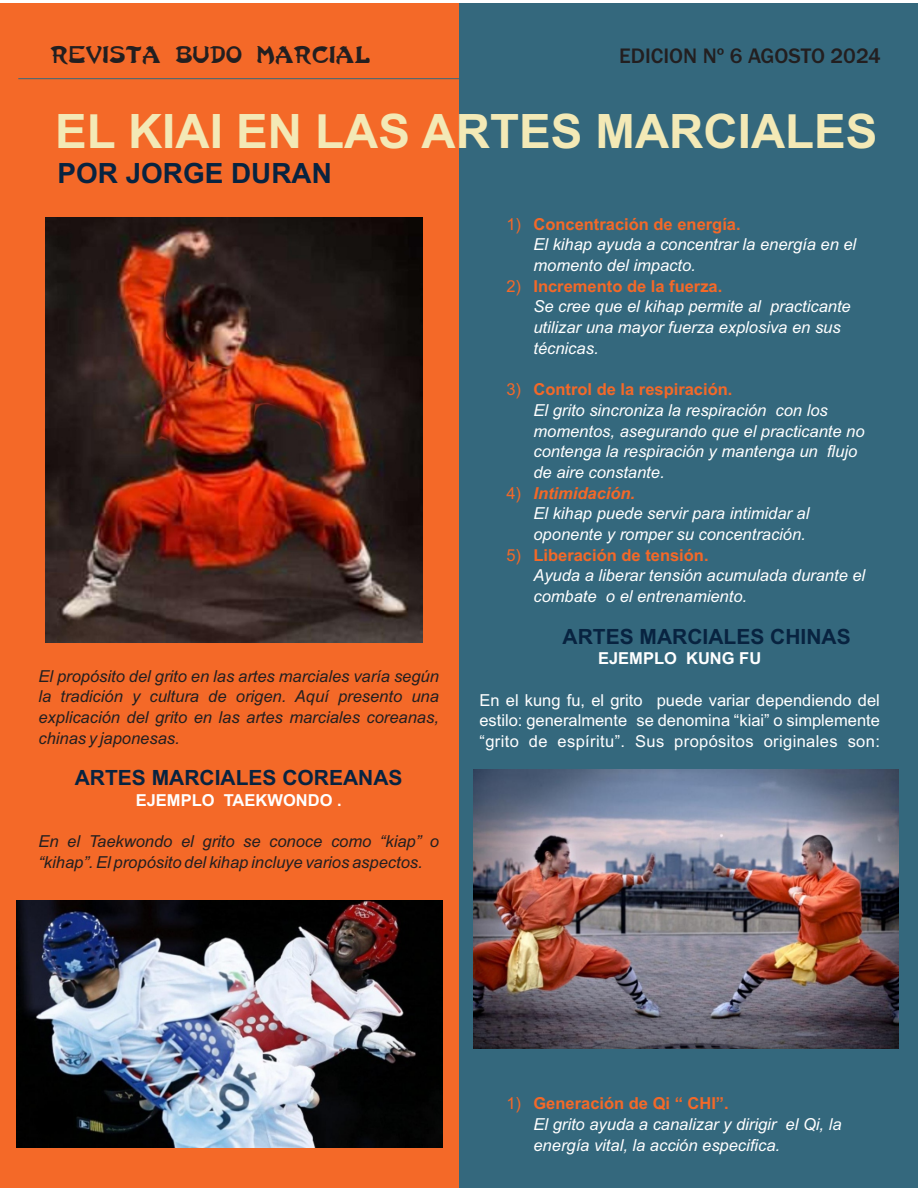
<style>
.page{position:relative;width:918px;height:1188px;background:#fff}
.page>*{position:absolute;margin:0;border:0;box-sizing:border-box;transform-origin:0 0}
.t1{font:700 47.4px "Arial";color:#f3e9b6}
.t2{font:700 27.9px "Arial";color:#082340}
.t3{font:500 21.75px "Franklin Gothic";color:#231f20}
.t4{font:700 21px "Arial";color:#082340}
.t5{font:18.3px "Last Ninja";color:#231f20}
.t6{font:italic 16.5px/20.7px "Arial";color:#fff}
.t7{font:italic 16.5px/20.7px "Arial";color:#231f20;text-align:justify}
.t8{font:16.5px/20.7px "Arial";letter-spacing:.02em;color:#fff;text-align:justify}
.t9{font:700 16.5px "Arial";color:#fff}
.s1{font-style:normal;color:#f46928}
.s2{font-weight:700;font-style:normal;color:#f46928}
.s3{font-weight:700;color:#f46928}
</style>
<div class="page">
<div style="left:0;top:3px;width:470px;height:1184px;background:#f46928"></div>
<div style="left:459px;top:3px;width:458px;height:1184px;background:#34687d"></div>
<hr style="left:18px;top:78px;width:878px;height:1px;background:#34687d">
<img style="left:46px;top:217px;width:376px;height:425px">
<img style="left:17px;top:900px;width:425px;height:247px">
<img style="left:474px;top:769px;width:425px;height:280px">
<p class="t5" style="left:50px;top:46px;width:322px">REVISTA BUDO MARCIAL</p>
<h3 class="t3" style="left:619px;top:48px;width:263px">EDICION Nº 6 AGOSTO 2024</h3>
<h1 class="t1" style="left:55px;top:113px;width:824px">EL KIAI EN LAS ARTES MARCIALES</h1>
<h2 class="t2" style="left:58px;top:163px;width:276px">POR JORGE DURAN</h2>
<p class="t7" style="left:38px;top:667px;width:402px">El propósito del grito en las artes marciales varía según la tradición y cultura de origen. Aquí presento una explicación del grito en las artes marciales coreanas, chinas y japonesas.</p>
<p class="t4" style="left:75px;top:770px;width:329px">ARTES MARCIALES COREANAS</p>
<p class="t9" style="left:136px;top:794px;width:207px">EJEMPLO TAEKWONDO .</p>
<p class="t7" style="left:38px;top:833px;width:402px">En el Taekwondo el grito se conoce como “kiap” o “kihap”. El propósito del kihap incluye varios aspectos.</p>
<p class="t6" style="left:533px;top:215px;width:324px;text-indent:-27px"><span class="s1">1)</span> <span class="s2">Concentración de energía.<br></span>El kihap ayuda a concentrar la energía en el momento del impacto.</p>
<p class="t6" style="left:533px;top:277px;width:319px;text-indent:-27px"><span class="s1">2)</span> <span class="s2">Incremento de la fuerza.<br></span>Se cree que el kihap permite al practicante utilizar una mayor fuerza explosiva en sus técnicas.</p>
<p class="t6" style="left:533px;top:380px;width:333px;text-indent:-27px"><span class="s1">3)</span> <span class="s2">Control de la respiración.<br></span>El grito sincroniza la respiración con los momentos, asegurando que el practicante no contenga la respiración y mantenga un flujo de aire constante.</p>
<p class="t6" style="left:533px;top:484px;width:278px;text-indent:-27px"><span class="s1">4)</span> <span class="s3">Intimidación.<br></span>El kihap puede servir para intimidar al oponente y romper su concentración.</p>
<p class="t6" style="left:533px;top:546px;width:333px;text-indent:-27px"><span class="s1">5)</span> <span class="s2">Liberación de tensión.<br></span>Ayuda a liberar tensión acumulada durante el combate o el entrenamiento.</p>
<p class="t4" style="left:563px;top:628px;width:290px">ARTES MARCIALES CHINAS</p>
<p class="t9" style="left:598px;top:652px;width:165px">EJEMPLO KUNG FU</p>
<p class="t8" style="left:479px;top:691px;width:402px">En el kung fu, el grito puede variar dependiendo del estilo: generalmente se denomina “kiai” o simplemente “grito de espíritu”. Sus propósitos originales son:</p>
<p class="t6" style="left:533px;top:1095px;width:310px;text-indent:-27px"><span class="s1">1)</span> <span class="s2">Generación de Qi “ CHI”.<br></span>El grito ayuda a canalizar y dirigir el Qi, la energía vital, la acción especifica.</p>
</div>
